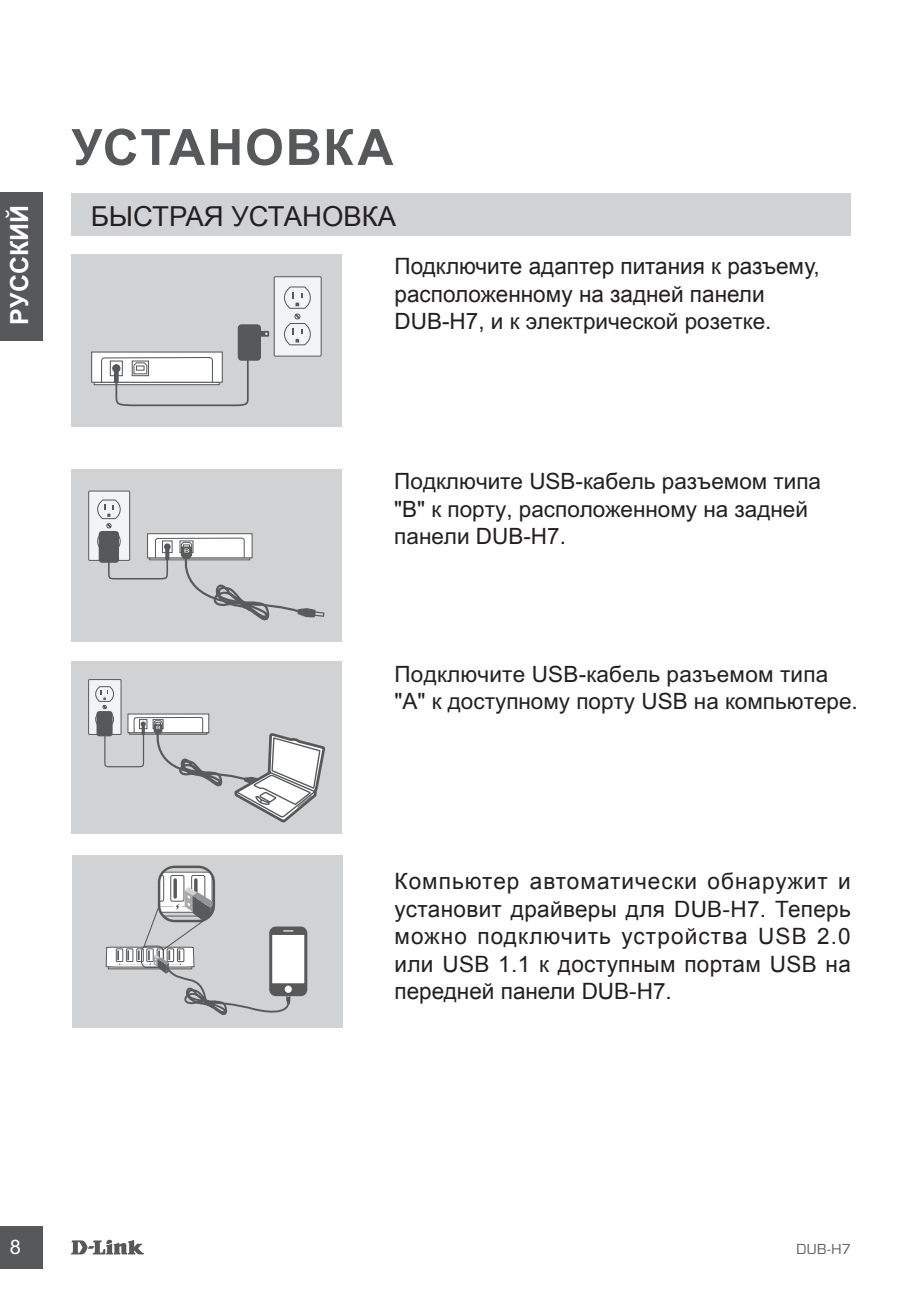
<style>
.page{position:relative;width:922px;height:1297px;background:#fff}
.page>*{position:absolute;margin:0;border:0;box-sizing:border-box;transform-origin:0 0}
.t1{font:700 50px "Arial";letter-spacing:.03em;color:#57585a}
.t2{font:27.5px "Arial";color:#231f20}
.t3{font:700 25px "Arial";letter-spacing:.01em;color:#fff}
.t4{font:22.5px/27.5px "Arial";letter-spacing:.005em;color:#231f20}
.t5{font:20px "Arial";color:#fff}
.t6{font:15px "Eurostile";color:#57585a}
</style>
<div class="page">
<svg style="left:71px;top:1239px;width:73px;height:15px"></svg>
<div style="left:0;top:1226px;width:43px;height:43px;background:#57585a"></div>
<div style="left:0;top:192px;width:43px;height:149px;background:#57585a"></div>
<div style="left:71px;top:194px;width:779px;height:42px;background:#d1d2d4"></div>
<div style="left:71px;top:254px;width:271px;height:173px;background:#d1d2d4"></div>
<div style="left:274px;top:277px;width:47px;height:79px;background:#f2f3f4"></div>
<div style="left:274px;top:276px;width:47px;height:81px;border:1px solid #57585a"></div>
<svg style="left:284px;top:286px;width:27px;height:60px"></svg>
<div style="left:238px;top:324px;width:23px;height:37px;background:#57585a;border-radius:4px"></div>
<div style="left:253px;top:331px;width:16px;height:6px;background:#57585a"></div>
<div style="left:94px;top:382px;width:126px;height:3px;border:1px solid #57585a"></div>
<div style="left:91px;top:351px;width:132px;height:32px;background:#fff;border:1px solid #57585a"></div>
<svg style="left:100px;top:330px;width:150px;height:77px"></svg>
<div style="left:114px;top:369px;width:5px;height:14px;background:#57585a"></div>
<div style="left:71px;top:469px;width:271px;height:173px;background:#d1d2d4"></div>
<div style="left:89px;top:491px;width:41px;height:69px;background:#f2f3f4"></div>
<div style="left:88px;top:491px;width:42px;height:70px;border:1px solid #57585a"></div>
<svg style="left:97px;top:499px;width:228px;height:122px"></svg>
<div style="left:71px;top:661px;width:271px;height:173px;background:#d1d2d4"></div>
<div style="left:89px;top:680px;width:32px;height:54px;background:#f2f3f4"></div>
<div style="left:88px;top:679px;width:33px;height:56px;border:1px solid #57585a"></div>
<svg style="left:95px;top:686px;width:231px;height:137px"></svg>
<div style="left:72px;top:855px;width:271px;height:172px;background:#d1d2d4"></div>
<div style="left:158px;top:866px;width:57px;height:56px;border:2px solid #57585a;border-radius:16px"></div>
<svg style="left:105px;top:871px;width:202px;height:157px"></svg>
<p class="t3" style="left:5px;top:325px;width:121px;rotate:-90deg">РУССКИЙ</p>
<h1 class="t1" style="left:71px;top:114px;width:323px">УСТАНОВКА</h1>
<p class="t2" style="left:91px;top:198px;width:307px">БЫСТРАЯ УСТАНОВКА</p>
<p class="t4" style="left:394px;top:253px;width:426px">Подключите адаптер питания к разъему, расположенному на задней панели<br>DUB-H7, и к электрической розетке.</p>
<p class="t4" style="left:394px;top:467px;width:428px">Подключите USB-кабель разъемом типа "B" к порту, расположенному на задней панели DUB-H7.</p>
<p class="t4" style="left:394px;top:660px;width:464px">Подключите USB-кабель разъемом типа "A" к доступному порту USB на компьютере.</p>
<p class="t4" style="left:394px;top:867px;width:457px;text-align:justify">Компьютер автоматически обнаружит и установит драйверы для DUB-H7. Теперь можно подключить устройства USB 2.0 или USB 1.1 к доступным портам USB на передней панели DUB-H7.</p>
<p class="t5" style="left:10px;top:1236px;width:13px">8</p>
<p class="t6" style="left:796px;top:1241px;width:56px">DUB-H7</p>
</div>
